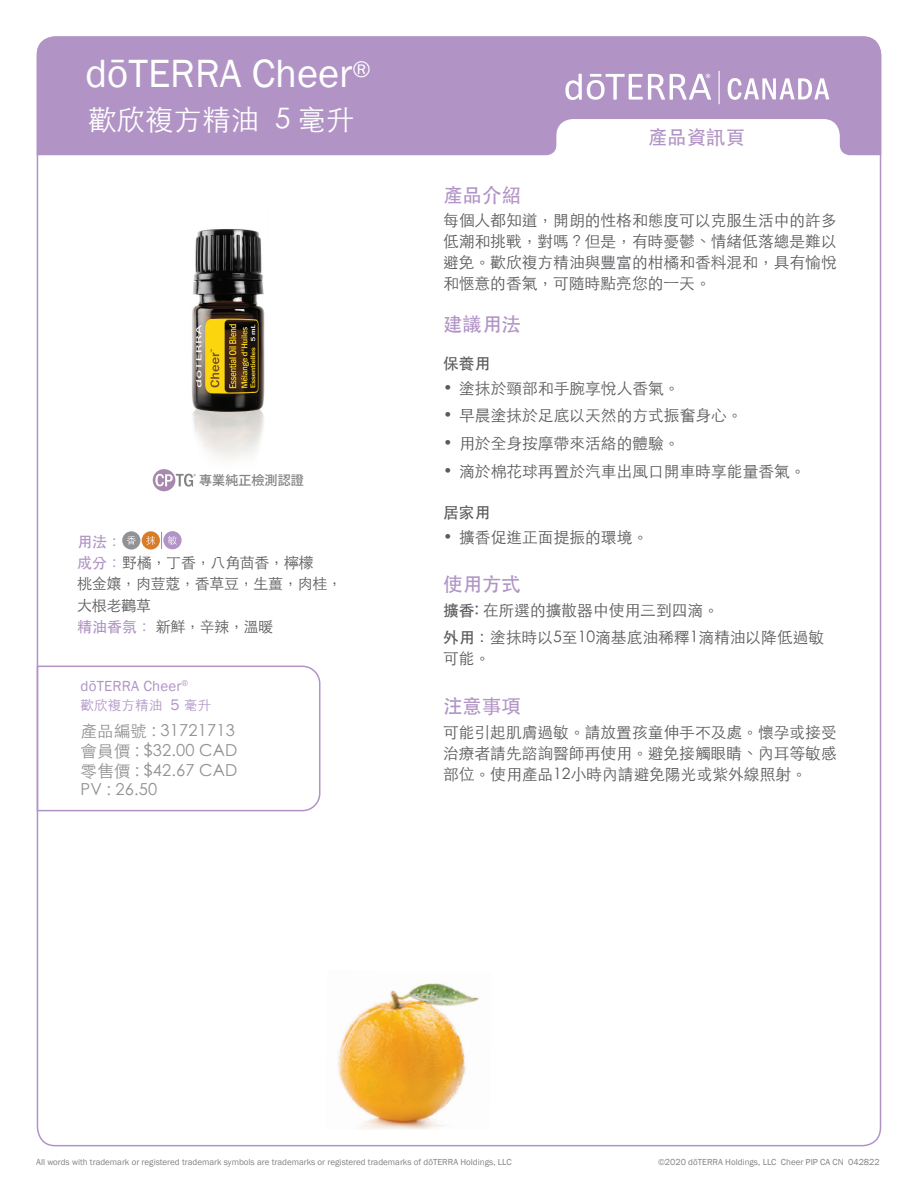
<style>
.page{position:relative;width:918px;height:1188px;background:#fff}
.page>*{position:absolute;margin:0;border:0;box-sizing:border-box;transform-origin:0 0}
.t1{font:40.5px "Franklin Gothic";color:#fff}
.t2{font:300 28.5px "ST Heiti TC";color:#fff}
.t3{font:500 19.5px "ST Heiti TC";color:#b194c5}
.t4{font:300 16.5px/19.8px "ST Heiti TC";letter-spacing:.01em;color:#919295}
.t5{font:300 15.75px/21px "ST Heiti TC";color:#5a5a5d;text-align:justify}
.t6{font:500 15.75px "ST Heiti TC";color:#5a5a5d}
.t7{font:300 15px/21.5px "ST Heiti TC";letter-spacing:-.02em;color:#5a5a5d}
.t8{font:15px "Franklin Gothic";letter-spacing:.01em;color:#b194c5}
.t9{font:300 13.5px "ST Heiti TC";letter-spacing:.01em;color:#b194c5}
.t10{font:500 12.9px "Koz Go Pro";letter-spacing:.01em;color:#828384}
.t11{font:9px "Franklin Gothic";color:#808285}
.s1{font-weight:500;color:#b194c5}
.s2{font-family:"Franklin Gothic";font-weight:400;font-size:15.75px}
.s3{font-weight:500}
</style>
<div class="page">
<svg style="left:37px;top:36px;width:844px;height:119px;background:#b99fcb"></svg>
<svg style="left:728px;top:78px;width:101px;height:22px"></svg>
<svg style="left:565px;top:74px;width:146px;height:26px"></svg>
<hr style="left:719px;top:71px;width:1px;height:33px;background:#fff">
<svg style="left:161px;top:532px;width:1px;height:17px"></svg>
<div style="left:122px;top:531px;width:18px;height:19px;background:#919295;border-radius:50%"></div>
<div style="left:142px;top:531px;width:18px;height:19px;background:#d77c29;border-radius:50%"></div>
<svg style="left:127px;top:536px;width:9px;height:9px"></svg>
<svg style="left:146px;top:536px;width:9px;height:9px"></svg>
<div style="left:163px;top:531px;width:19px;height:18px;background:#b194c5;border-radius:50%"></div>
<svg style="left:168px;top:536px;width:9px;height:9px"></svg>
<svg style="left:36px;top:665px;width:285px;height:147px"></svg>
<img style="left:192px;top:229px;width:73px;height:230px">
<img style="left:338px;top:983px;width:141px;height:147px">
<svg style="left:153px;top:469px;width:43px;height:22px"></svg>
<h1 class="t1" style="left:85px;top:49px;width:287px">dōTERRA Cheer<sup>®</sup></h1>
<h2 class="t2" style="left:88px;top:95px;width:268px">歡欣複方精油 5 毫升</h2>
<p class="t10" style="left:199px;top:472px;width:106px">專業純正檢測認證</p>
<p class="t7" style="left:77px;top:529px;width:266px"><span class="s1">用法：<br>成分：</span>野橘，丁香，八角茴香，檸檬<br>桃金孃，肉荳蔻，香草豆，生薑，肉桂，大根老鸛草<br><span class="s1">精油香氛：</span> 新鮮，辛辣，溫暖</p>
<p class="t8" style="left:81px;top:677px;width:109px">dōTERRA Cheer<sup>®</sup></p>
<p class="t9" style="left:81px;top:694px;width:132px">歡欣複方精油 <span class="s2">5</span> 毫升</p>
<p class="t4" style="left:81px;top:719px;width:158px">產品編號 : 31721713會員價 : $32.00 CAD零售價 : $42.67 CAD<br>PV : 26.50</p>
<p class="t3" style="left:648px;top:127px;width:99px">產品資訊頁</p>
<p class="t3" style="left:443px;top:184px;width:79px">產品介紹</p>
<p class="t5" style="left:443px;top:208px;width:395px">每個人都知道，開朗的性格和態度可以克服生活中的許多低潮和挑戰，對嗎？但是，有時憂鬱、情緒低落總是難以避免。歡欣複方精油與豐富的柑橘和香料混和，具有愉悅和愜意的香氣，可隨時點亮您的一天。</p>
<p class="t3" style="left:443px;top:313px;width:79px">建議用法</p>
<p class="t6" style="left:443px;top:355px;width:49px">保養用</p>
<p class="t5" style="left:443px;top:376px;width:238px">• 塗抹於頸部和手腕享悅人香氣。</p>
<p class="t5" style="left:443px;top:403px;width:301px">• 早晨塗抹於足底以天然的方式振奮身心。</p>
<p class="t5" style="left:443px;top:431px;width:238px">• 用於全身按摩帶來活絡的體驗。</p>
<p class="t5" style="left:443px;top:459px;width:364px">• 滴於棉花球再置於汽車出風口開車時享能量香氣。</p>
<p class="t6" style="left:443px;top:504px;width:49px">居家用</p>
<p class="t5" style="left:443px;top:525px;width:207px">• 擴香促進正面提振的環境。</p>
<p class="t3" style="left:443px;top:574px;width:79px">使用方式</p>
<p class="t5" style="left:443px;top:594px;width:383px;line-height:27.8px"><span class="s3">擴香:</span> 在所選的擴散器中使用三到四滴。<br><span class="s3">外用：</span>塗抹時以5至10滴基底油稀釋1滴精油以降低過敏</p>
<p class="t5" style="left:443px;top:647px;width:49px">可能。</p>
<p class="t3" style="left:443px;top:695px;width:79px">注意事項</p>
<p class="t5" style="left:443px;top:720px;width:395px">可能引起肌膚過敏。請放置孩童伸手不及處。懷孕或接受治療者請先諮詢醫師再使用。避免接觸眼睛、內耳等敏感部位。使用產品12小時內請避免陽光或紫外線照射。</p>
<p class="t11" style="left:36px;top:1156px;width:477px">All words with trademark or registered trademark symbols are trademarks or registered trademarks of dōTERRA Holdings, LLC</p>
<p class="t11" style="left:658px;top:1156px;width:223px">©2020 dōTERRA Holdings, LLC Cheer PIP CA CN 042822</p>
</div>
